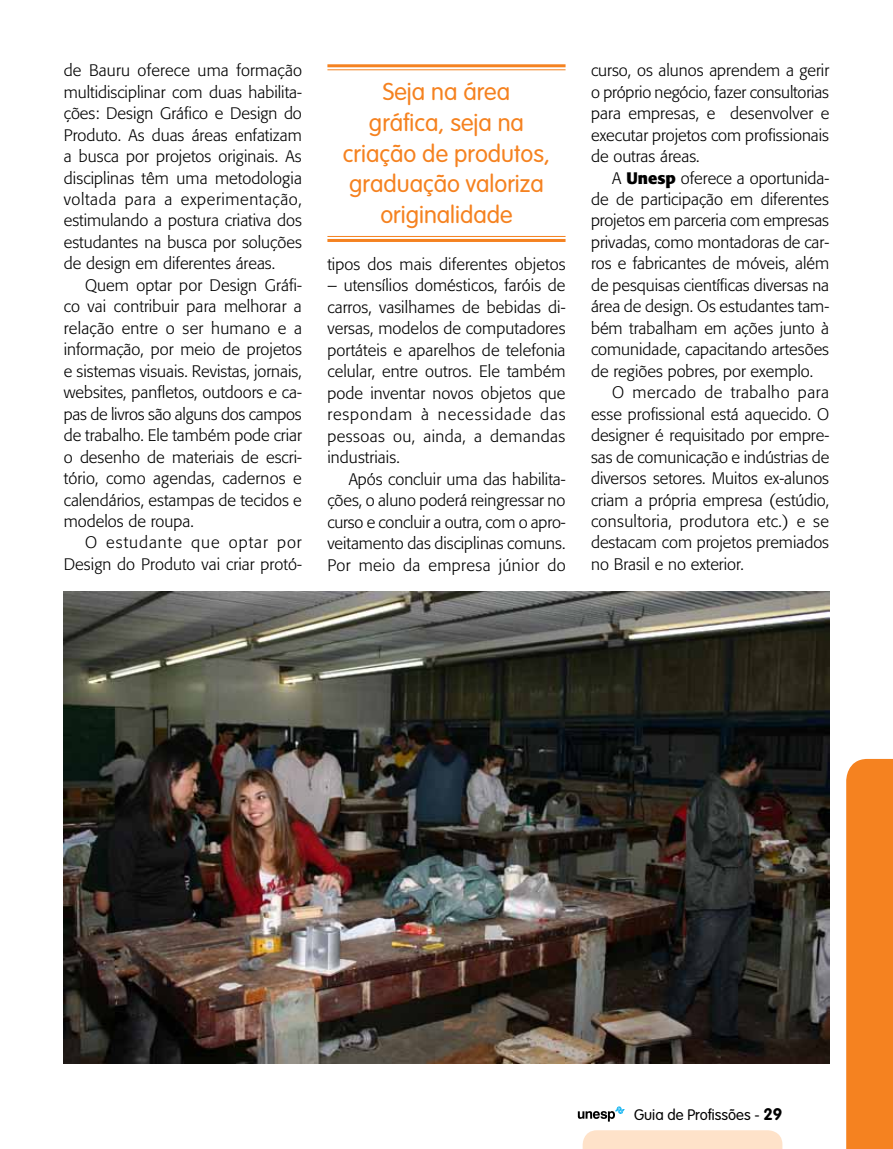
<style>
.page{position:relative;width:893px;height:1149px;background:#fff}
.page>*{position:absolute;margin:0;border:0;box-sizing:border-box;transform-origin:0 0}
.t1{font:300 24px/30.8px "VAG Rounded";color:#f58220;text-align:center}
.t2{font:300 16.5px/21.5px "Formata";color:#000;text-align:justify}
.t3{font:300 16.5px "Formata";letter-spacing:.02em;color:#000}
.t4{font:300 16.5px "Formata";letter-spacing:.03em;color:#000}
.t5{font:300 15px "VAG Rounded";color:#000}
.s1{font-weight:700}
.s2{font-weight:700;font-size:16.5px}
</style>
<div class="page">
<svg style="left:583px;top:1130px;width:199px;height:18px;background:#fee2ca"></svg>
<svg style="left:578px;top:1106px;width:47px;height:15px"></svg>
<div style="left:846px;top:758px;width:47px;height:390px;background:#f58220"></div>
<hr style="left:327px;top:64px;width:239px;height:3px;background:#f58220">
<hr style="left:327px;top:69px;width:239px;height:1px;background:#f58220">
<hr style="left:327px;top:236px;width:239px;height:1px;background:#f58220">
<hr style="left:327px;top:239px;width:239px;height:3px;background:#f58220">
<img style="left:64px;top:591px;width:765px;height:472px">
<p class="t2" style="left:64px;top:60px;width:240px">de Bauru oferece uma formação multidisciplinar com duas habilita&shy;ções: Design Gráfico e Design do Produto. As duas áreas enfatizam a busca por projetos originais. As disciplinas têm uma metodologia voltada para a experimentação, estimulando a postura criativa dos estudantes na busca por soluções de design em diferentes áreas.</p>
<p class="t2" style="left:64px;top:274px;width:240px;text-indent:21px">Quem optar por Design Gráfi&shy;co vai contribuir para melhorar a relação entre o ser humano e a informação, por meio de projetos e sistemas visuais. Revistas, jornais, websites, panfletos, outdoors e ca&shy;pas de livros são alguns dos campos de trabalho. Ele também pode criar o desenho de materiais de escri&shy;tório, como agendas, cadernos e calendários, estampas de tecidos e modelos de roupa.</p>
<p class="t2" style="left:64px;top:532px;width:240px;text-align:right">O estudante que optar por<br>Design do Produto vai criar protó-</p>
<h1 class="t1" style="left:343px;top:76px;width:209px">Seja na área gráfica, seja na criação de produtos, graduação valoriza originalidade</h1>
<p class="t2" style="left:327px;top:253px;width:240px">tipos dos mais diferentes objetos</p>
<p class="t2" style="left:327px;top:275px;width:240px">– utensílios domésticos, faróis de carros, vasilhames de bebidas di&shy;versas, modelos de computadores portáteis e aparelhos de telefonia celular, entre outros. Ele também pode inventar novos objetos que respondam à necessidade das pessoas ou, ainda, a demandas industriais.</p>
<p class="t2" style="left:327px;top:468px;width:240px;text-indent:21px">Após concluir uma das habilita&shy;ções, o aluno poderá reingressar no curso e concluir a outra, com o apro&shy;veitamento das disciplinas comuns.<br>Por meio da empresa júnior do</p>
<p class="t2" style="left:591px;top:60px;width:240px">curso, os alunos aprendem a gerir o próprio negócio, fazer consultorias para empresas, e desenvolver e executar projetos com profissionais de outras áreas.</p>
<p class="t2" style="left:612px;top:167px;width:218px">A <span class="s1">Unesp</span> oferece a oportunida-</p>
<p class="t2" style="left:591px;top:188px;width:239px">de de participação em diferentes</p>
<p class="t2" style="left:591px;top:210px;width:240px">projetos em parceria com empresas</p>
<p class="t2" style="left:591px;top:231px;width:240px">privadas, como montadoras de car-</p>
<p class="t2" style="left:591px;top:253px;width:240px">ros e fabricantes de móveis, além</p>
<p class="t2" style="left:591px;top:274px;width:240px">de pesquisas científicas diversas na</p>
<p class="t2" style="left:591px;top:296px;width:240px">área de design. Os estudantes tam-</p>
<p class="t2" style="left:591px;top:317px;width:240px">bém trabalham em ações junto à</p>
<p class="t2" style="left:591px;top:339px;width:240px">comunidade, capacitando artesões</p>
<p class="t2" style="left:591px;top:360px;width:224px">de regiões pobres, por exemplo.</p>
<p class="t4" style="left:612px;top:382px;width:218px">O mercado de trabalho para</p>
<p class="t2" style="left:591px;top:403px;width:240px">esse profissional está aquecido. O</p>
<p class="t2" style="left:591px;top:424px;width:240px">designer é requisitado por empre-</p>
<p class="t2" style="left:591px;top:446px;width:240px">sas de comunicação e indústrias de</p>
<p class="t2" style="left:591px;top:467px;width:240px">diversos setores. Muitos ex-alunos</p>
<p class="t2" style="left:591px;top:489px;width:240px">criam a própria empresa (estúdio,</p>
<p class="t3" style="left:591px;top:511px;width:239px">consultoria, produtora etc.) e se</p>
<p class="t2" style="left:591px;top:532px;width:240px">destacam com projetos premiados</p>
<p class="t2" style="left:591px;top:553px;width:154px">no Brasil e no exterior.</p>
<p class="t5" style="left:634px;top:1105px;width:150px">Guia de Profissões - <span class="s2">29</span></p>
</div>
